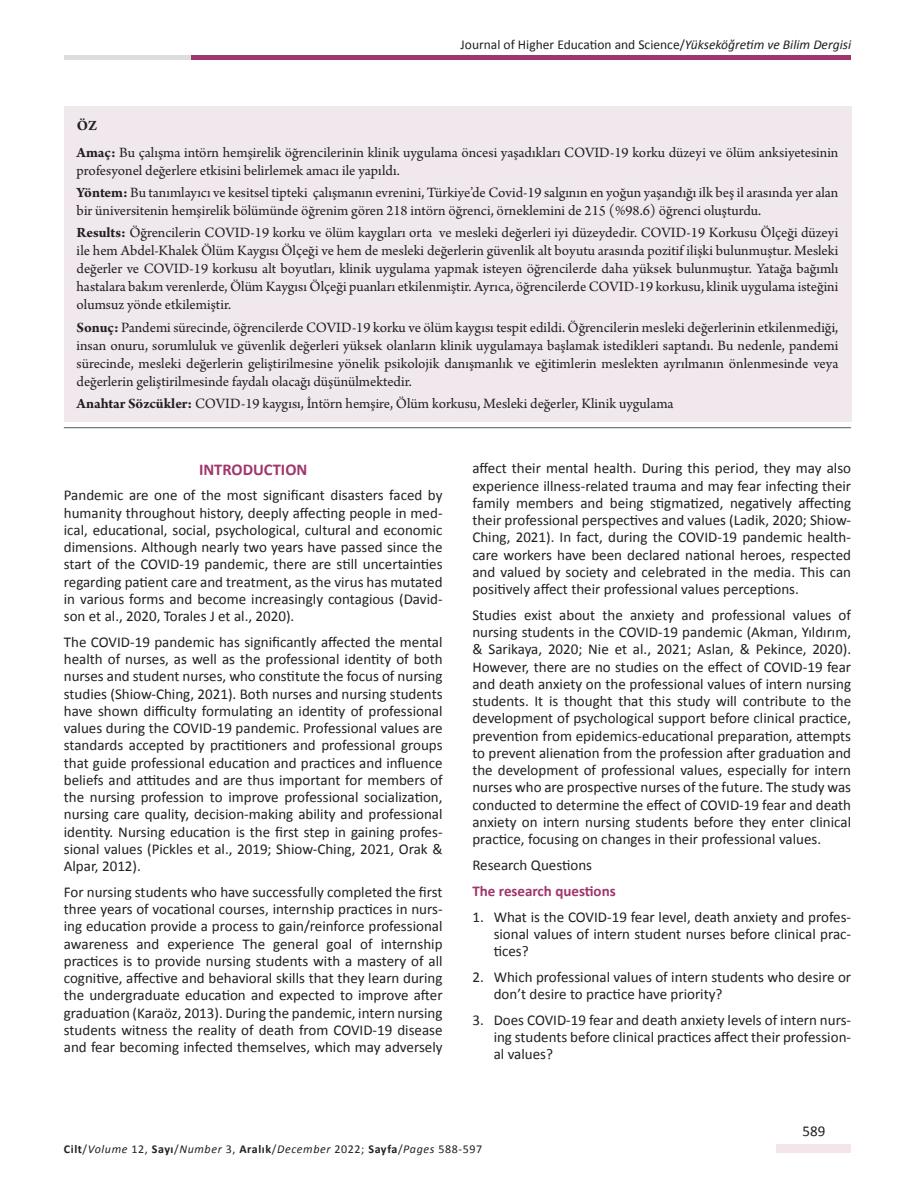
<style>
.page{position:relative;width:915px;height:1191px;background:#fff}
.page>*{position:absolute;margin:0;border:0;box-sizing:border-box;transform-origin:0 0}
.t1{font:700 16.5px "Calibri";color:#9f366c}
.t2{font:15px/17.2px "Calibri";color:#231f20;text-align:justify}
.t3{font:15px/18px "Arno Pro";color:#231f20}
.t4{font:700 15px "Calibri";color:#9f366c}
.t5{font:700 15px "Arno Pro";color:#231f20}
.t6{font:13.5px "Calibri";color:#231f20}
.t7{font:italic 12px "Calibri";letter-spacing:.05em;color:#231f20}
.s1{font-style:italic}
.s2{font-weight:700}
.s3{font-weight:700;font-style:normal}
.s4{font-style:normal}
</style>
<div class="page">
<div style="left:776px;top:1144px;width:74px;height:8px;background:#f3e5eb"></div>
<div style="left:64px;top:55px;width:132px;height:5px;background:#dcdddf"></div>
<div style="left:191px;top:55px;width:659px;height:5px;background:#9f366c"></div>
<div style="left:64px;top:106px;width:786px;height:316px;background:#f1e8ed"></div>
<hr style="left:64px;top:427px;width:786px;height:1px;background:#57585a">
<p class="t6" style="left:460px;top:36px;width:392px">Journal of Higher Education and Science/<span class="s1">Yükseköğretim ve Bilim Dergisi</span></p>
<p class="t5" style="left:77px;top:117px;width:22px">ÖZ</p>
<p class="t3" style="left:77px;top:144px;width:763px"><span class="s2">Amaç:</span> Bu çalışma intörn hemşirelik öğrencilerinin klinik uygulama öncesi yaşadıkları COVID-19 korku düzeyi ve ölüm anksiyetesinin profesyonel değerlere etkisini belirlemek amacı ile yapıldı.</p>
<p class="t3" style="left:77px;top:184px;width:763px"><span class="s2">Yöntem:</span> Bu tanımlayıcı ve kesitsel tipteki çalışmanın evrenini, Türkiye’de Covid-19 salgının en yoğun yaşandığı ilk beş il arasında yer alan bir üniversitenin hemşirelik bölümünde öğrenim gören 218 intörn öğrenci, örneklemini de 215 (%98.6) öğrenci oluşturdu.</p>
<p class="t3" style="left:77px;top:225px;width:763px;text-align:justify"><span class="s2">Results:</span> Öğrencilerin COVID-19 korku ve ölüm kaygıları orta ve mesleki değerleri iyi düzeydedir. COVID-19 Korkusu Ölçeği düzeyi ile hem Abdel-Khalek Ölüm Kaygısı Ölçeği ve hem de mesleki değerlerin güvenlik alt boyutu arasında pozitif ilişki bulunmuştur. Mesleki değerler ve COVID-19 korkusu alt boyutları, klinik uygulama yapmak isteyen öğrencilerde daha yüksek bulunmuştur. Yatağa bağımlı hastalara bakım verenlerde, Ölüm Kaygısı Ölçeği puanları etkilenmiştir. Ayrıca, öğrencilerde COVID-19 korkusu, klinik uygulama isteğini olumsuz yönde etkilemiştir.</p>
<p class="t3" style="left:77px;top:319px;width:763px;text-align:justify"><span class="s2">Sonuç:</span> Pandemi sürecinde, öğrencilerde COVID-19 korku ve ölüm kaygısı tespit edildi. Öğrencilerin mesleki değerlerinin etkilenmediği, insan onuru, sorumluluk ve güvenlik değerleri yüksek olanların klinik uygulamaya başlamak istedikleri saptandı. Bu nedenle, pandemi sürecinde, mesleki değerlerin geliştirilmesine yönelik psikolojik danışmanlık ve eğitimlerin meslekten ayrılmanın önlenmesinde veya değerlerin geliştirilmesinde faydalı olacağı düşünülmektedir.</p>
<p class="t3" style="left:77px;top:395px;width:598px"><span class="s2">Anahtar Sözcükler:</span> COVID-19 kaygısı, İntörn hemşire, Ölüm korkusu, Mesleki değerler, Klinik uygulama</p>
<p class="t1" style="left:199px;top:458px;width:110px">INTRODUCTION</p>
<p class="t2" style="left:64px;top:487px;width:380px">Pandemic are one of the most significant disasters faced by humanity throughout history, deeply affecting people in med&shy;ical, educational, social, psychological, cultural and economic dimensions. Although nearly two years have passed since the start of the COVID-19 pandemic, there are still uncertainties regarding patient care and treatment, as the virus has mutated in various forms and become increasingly contagious (David&shy;son et al., 2020, Torales J et al., 2020).</p>
<p class="t2" style="left:64px;top:633px;width:380px">The COVID-19 pandemic has significantly affected the mental health of nurses, as well as the professional identity of both nurses and student nurses, who constitute the focus of nursing studies (Shiow-Ching, 2021). Both nurses and nursing students have shown difficulty formulating an identity of professional values during the COVID-19 pandemic. Professional values are standards accepted by practitioners and professional groups that guide professional education and practices and influence beliefs and attitudes and are thus important for members of the nursing profession to improve professional socialization, nursing care quality, decision-making ability and professional identity. Nursing education is the first step in gaining profes&shy;sional values (Pickles et al., 2019; Shiow-Ching, 2021, Orak &amp; Alpar, 2012).</p>
<p class="t2" style="left:64px;top:883px;width:380px">For nursing students who have successfully completed the first three years of vocational courses, internship practices in nurs&shy;ing education provide a process to gain/reinforce professional awareness and experience The general goal of internship practices is to provide nursing students with a mastery of all cognitive, affective and behavioral skills that they learn during the undergraduate education and expected to improve after graduation (Karaöz, 2013). During the pandemic, intern nursing students witness the reality of death from COVID-19 disease and fear becoming infected themselves, which may adversely</p>
<p class="t2" style="left:472px;top:460px;width:380px">affect their mental health. During this period, they may also experience illness-related trauma and may fear infecting their family members and being stigmatized, negatively affecting their professional perspectives and values (Ladik, 2020; Shiow-Ching, 2021). In fact, during the COVID-19 pandemic health&shy;care workers have been declared national heroes, respected and valued by society and celebrated in the media. This can positively affect their professional values perceptions.</p>
<p class="t2" style="left:472px;top:606px;width:380px">Studies exist about the anxiety and professional values of nursing students in the COVID-19 pandemic (Akman, Yıldırım, &amp; Sarikaya, 2020; Nie et al., 2021; Aslan, &amp; Pekince, 2020).<br>However, there are no studies on the effect of COVID-19 fear and death anxiety on the professional values of intern nursing students. It is thought that this study will contribute to the development of psychological support before clinical practice, prevention from epidemics-educational preparation, attempts to prevent alienation from the profession after graduation and the development of professional values, especially for intern nurses who are prospective nurses of the future. The study was conducted to determine the effect of COVID-19 fear and death anxiety on intern nursing students before they enter clinical practice, focusing on changes in their professional values.</p>
<p class="t2" style="left:472px;top:856px;width:121px">Research Questions</p>
<p class="t4" style="left:472px;top:881px;width:145px">The research questions</p>
<p class="t2" style="left:493px;top:908px;width:359px;text-indent:-21px">1. What is the COVID-19 fear level, death anxiety and profes&shy;sional values of intern student nurses before clinical prac&shy;tices?</p>
<p class="t2" style="left:493px;top:968px;width:359px;text-indent:-21px">2. Which professional values of intern students who desire or don’t desire to practice have priority?</p>
<p class="t2" style="left:493px;top:1011px;width:359px;text-indent:-21px">3. Does COVID-19 fear and death anxiety levels of intern nurs&shy;ing students before clinical practices affect their profession&shy;al values?</p>
<p class="t2" style="left:802px;top:1122px;width:24px">589</p>
<p class="t7" style="left:64px;top:1140px;width:419px"><span class="s3">Cilt</span><span class="s4">/</span>Volume <span class="s4">12,</span> <span class="s3">Sayı</span><span class="s4">/</span>Number <span class="s4">3,</span> <span class="s3">Aralık</span><span class="s4">/</span>December <span class="s4">2022;</span> <span class="s3">Sayfa</span><span class="s4">/</span>Pages <span class="s4">588-597</span></p>
</div>
